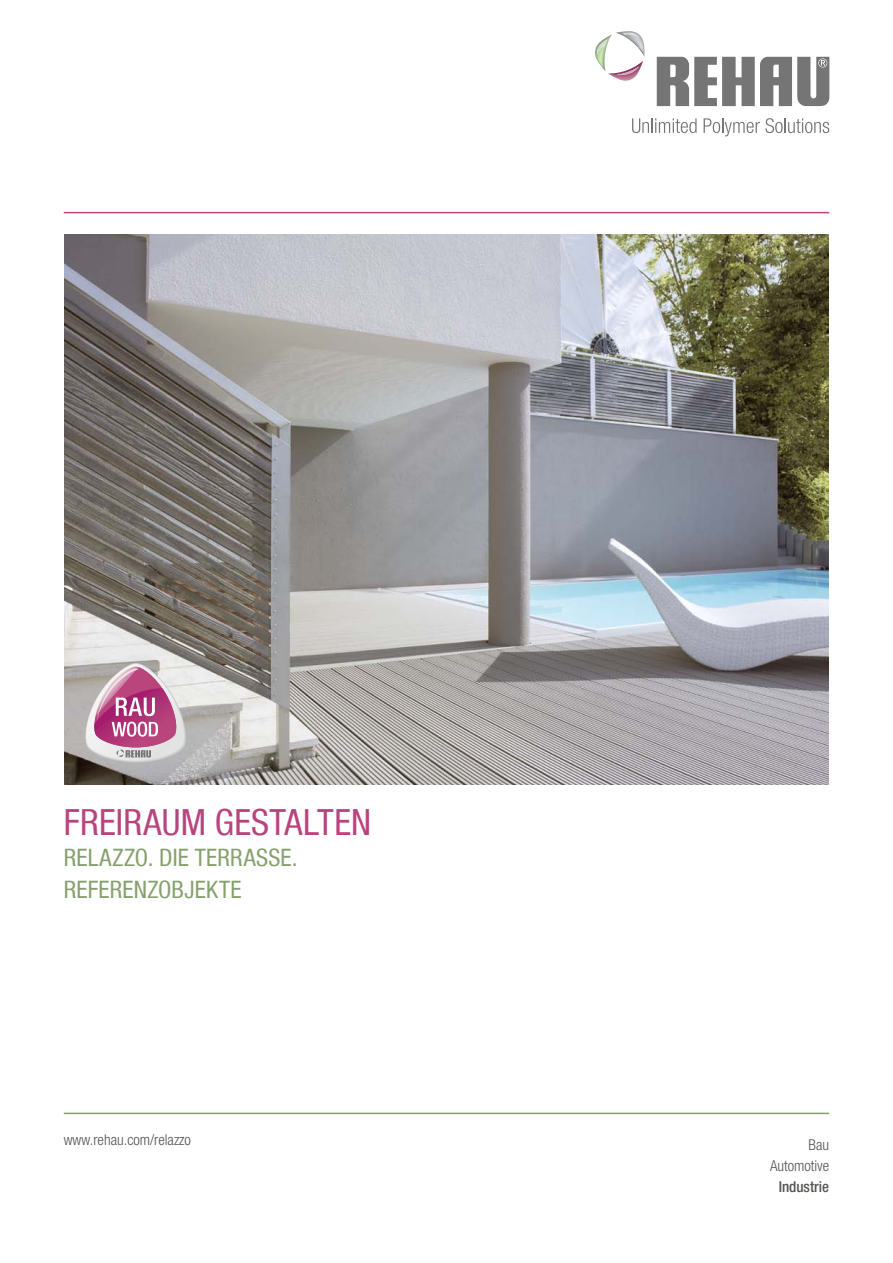
<style>
.page{position:relative;width:893px;height:1263px;background:#fff}
.page>*{position:absolute;margin:0;border:0;box-sizing:border-box;transform-origin:0 0}
.t1{font:condensed 36px "Helvetica Neue LT Com";letter-spacing:.005em;color:#b9447d}
.t2{font:condensed 24px/31.5px "Helvetica Neue LT Com";letter-spacing:.01em;color:#86a06d}
.t3{font:300 condensed 15px/21px "Helvetica Neue LT Com";color:#545453;text-align:right}
.t4{font:500 condensed 15px "Helvetica Neue LT Com";color:#545453}
</style>
<div class="page">
<hr style="left:64px;top:212px;width:765px;height:1px;background:#b9447d">
<hr style="left:64px;top:1113px;width:765px;height:1px;background:#86a06d">
<svg style="left:632px;top:118px;width:65px;height:15px"></svg>
<svg style="left:704px;top:118px;width:125px;height:18px"></svg>
<svg style="left:657px;top:57px;width:172px;height:49px"></svg>
<svg style="left:595px;top:31px;width:49px;height:50px"></svg>
<img style="left:597px;top:39px;width:10px;height:16px">
<img style="left:616px;top:66px;width:23px;height:9px">
<img style="left:623px;top:33px;width:16px;height:5px">
<img style="left:65px;top:235px;width:763px;height:549px">
<svg style="left:84px;top:663px;width:103px;height:99px;background:#c897af"></svg>
<h1 class="t1" style="left:64px;top:800px;width:309px">FREIRAUM GESTALTEN</h1>
<p class="t2" style="left:64px;top:841px;width:235px">RELAZZO. DIE TERRASSE.<br>REFERENZOBJEKTE</p>
<p class="t3" style="left:64px;top:1129px;width:129px">www.rehau.com/relazzo</p>
<p class="t3" style="left:770px;top:1134px;width:61px">Bau<br>Automotive</p>
<p class="t4" style="left:779px;top:1177px;width:52px">Industrie</p>
</div>
